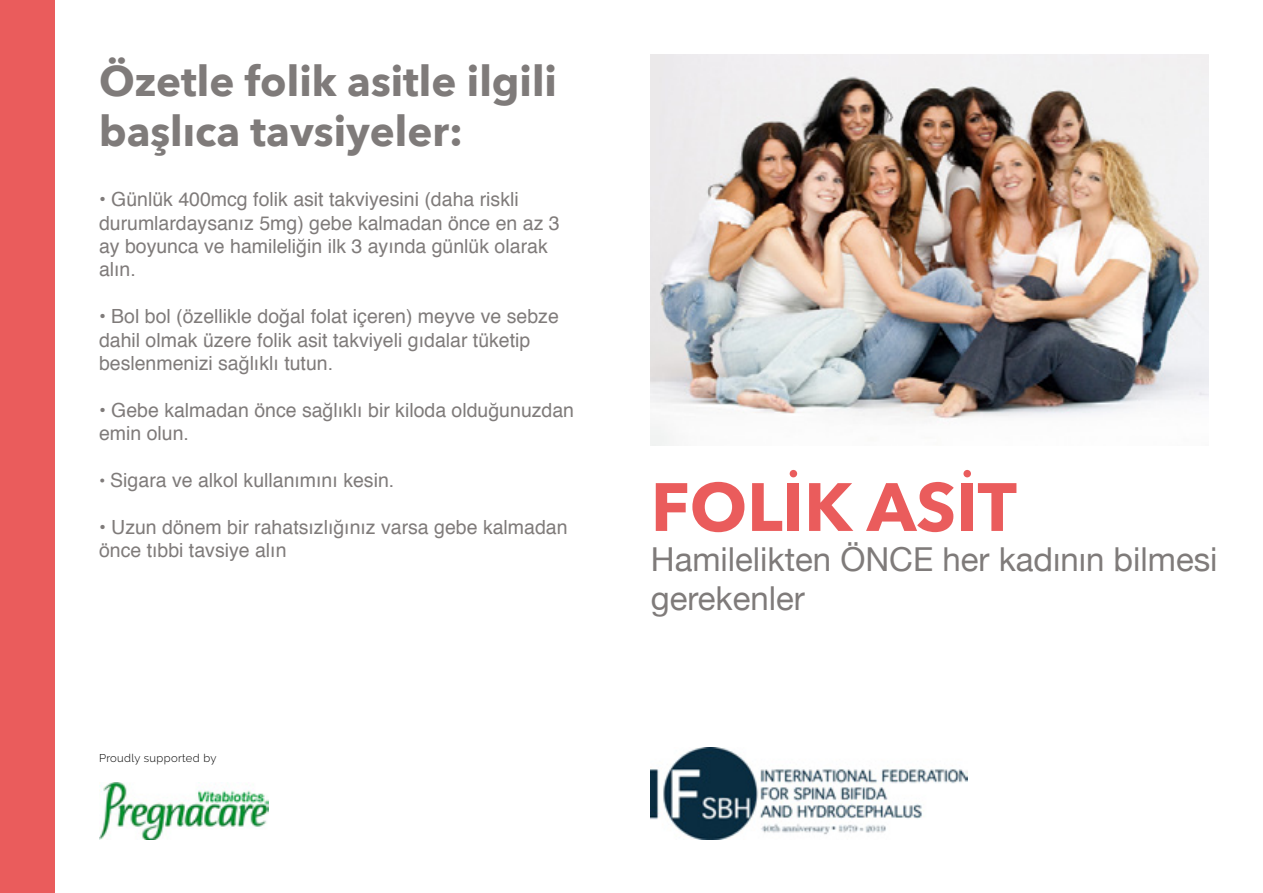
<style>
.page{position:relative;width:1263px;height:893px;background:#fff}
.page>*{position:absolute;margin:0;border:0;box-sizing:border-box;transform-origin:0 0}
.t1{font:700 67.5px "Avenir Next";color:#ea5c5c}
.t2{font:700 42px/50.4px "Avenir Next";color:#7f7b7a}
.t3{font:33px/39.6px "Helvetica Neue";color:#7f7b7a}
.t4{font:19.5px/23.4px "Helvetica";color:#7f7b7a}
.t5{font:300 11.25px "Raleway";letter-spacing:.03em;color:#000}
.s1{font-size:18px}
</style>
<div class="page">
<img style="left:99px;top:783px;width:169px;height:57px">
<img style="left:651px;top:747px;width:317px;height:93px">
<div style="left:0;top:0;width:54px;height:893px;background:#ea5c5c"></div>
<img style="left:651px;top:54px;width:558px;height:392px">
<div style="left:790px;top:470px;width:7px;height:7px;background:#ea5c5c;border-radius:50%"></div>
<div style="left:963px;top:470px;width:8px;height:7px;background:#ea5c5c;border-radius:50%"></div>
<h2 class="t2" style="left:99px;top:55px;width:459px">Özetle folik asitle ilgili başlıca tavsiyeler:</h2>
<p class="t4" style="left:99px;top:188px;width:462px">• Günlük 400mcg folik asit takviyesini (daha riskli durumlardaysanız 5mg) gebe kalmadan önce en az 3 ay boyunca ve hamileliğin ilk 3 ayında günlük olarak alın.</p>
<p class="t4" style="left:99px;top:305px;width:461px">• Bol bol (özellikle doğal folat içeren) meyve ve sebze dahil olmak üzere folik asit takviyeli gıdalar tüketip beslenmenizi sağlıklı tutun.</p>
<p class="t4" style="left:99px;top:399px;width:477px">• Gebe kalmadan önce sağlıklı bir kiloda olduğunuzdan emin olun.</p>
<p class="t4" style="left:99px;top:469px;width:297px"><span class="s1">•</span> Sigara ve alkol kullanımını kesin.</p>
<p class="t4" style="left:99px;top:516px;width:470px">• Uzun dönem bir rahatsızlığınız varsa gebe kalmadan önce tıbbi tavsiye alın</p>
<p class="t5" style="left:99px;top:751px;width:119px">Proudly supported by</p>
<h1 class="t1" style="left:651px;top:449px;width:367px">FOLIK ASIT</h1>
<h3 class="t3" style="left:651px;top:541px;width:568px">Hamilelikten ÖNCE her kadının bilmesi gerekenler</h3>
</div>
